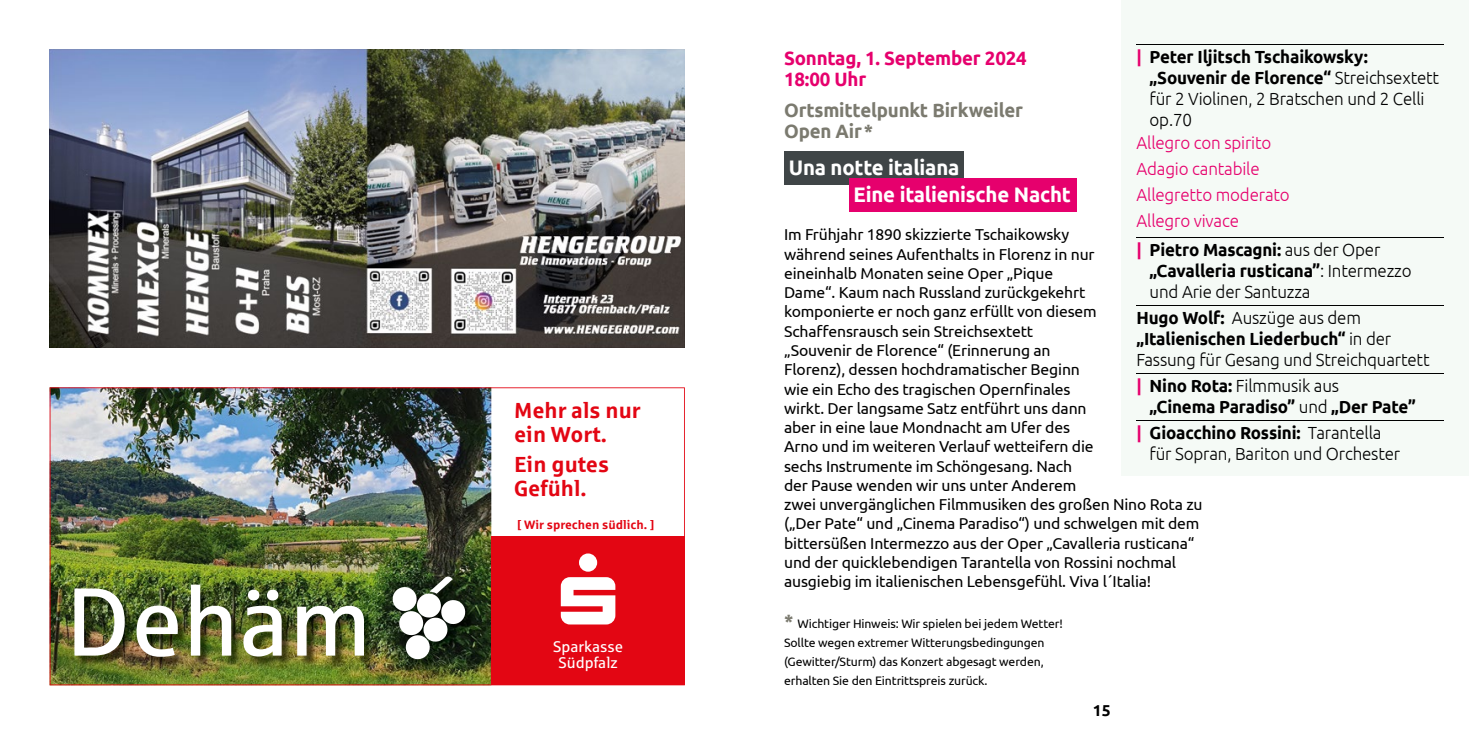
<style>
.page{position:relative;width:1469px;height:735px;background:#fff}
.page>*{position:absolute;margin:0;border:0;box-sizing:border-box;transform-origin:0 0}
.t1{font:700 21.88px/24.5px "Sparkasse Rg";color:#e30613}
.t2{font:700 21px/27.1px "Ubuntu";letter-spacing:-.01em;color:#fff}
.t3{font:700 19.25px/21px "Ubuntu";letter-spacing:-.01em;color:#7b7a6f}
.t4{font:700 19.25px/21px "Ubuntu";letter-spacing:-.01em;color:#e6006d}
.t5{font:300 17.5px/21px "Ubuntu";letter-spacing:-.01em;color:#000}
.t6{font:300 17.5px/25.9px "Ubuntu";letter-spacing:-.01em;color:#e6006d}
.t7{font:700 17.5px/21px "Ubuntu";letter-spacing:-.01em;color:#000}
.t8{font:15.75px/19.2px "Ubuntu";letter-spacing:-.01em;color:#000}
.t9{font:700 15.75px "Ubuntu";color:#000}
.t10{font:15.4px/16.1px "Sparkasse Rg";color:#fff;text-align:center}
.t11{font:12.25px/19.2px "Ubuntu";letter-spacing:-.01em;color:#000}
.t12{font:700 12.25px "Sparkasse Rg";color:#e30613}
.s1{font-weight:700;color:#e6006d}
.s2{font-weight:700}
.s3{color:#e6006d}
.s4{font-weight:300}
.s5{font-weight:700;font-size:19.25px;color:#7b7a6f}
</style>
<div class="page">
<div style="left:784px;top:151px;width:180px;height:33px;background:#3f4547"></div>
<div style="left:849px;top:178px;width:227px;height:33px;background:#e6006d"></div>
<div style="left:1121px;top:0;width:347px;height:475px;background:#f5faf6"></div>
<hr style="left:1136px;top:44px;width:308px;height:1px;background:#000">
<hr style="left:1136px;top:237px;width:308px;height:1px;background:#000">
<hr style="left:1136px;top:305px;width:308px;height:1px;background:#000">
<hr style="left:1136px;top:373px;width:308px;height:1px;background:#000">
<hr style="left:1136px;top:420px;width:308px;height:1px;background:#000">
<img style="left:50px;top:50px;width:635px;height:297px">
<img style="left:50px;top:387px;width:635px;height:298px">
<h1 class="t1" style="left:514px;top:397px;width:128px">Mehr als nur ein Wort.</h1>
<h1 class="t1" style="left:514px;top:451px;width:97px">Ein gutes<br>Gefühl.</h1>
<p class="t12" style="left:517px;top:516px;width:139px">[ Wir sprechen südlich. ]</p>
<p class="t10" style="left:553px;top:637px;width:71px">Sparkasse<br>Südpfalz</p>
<p class="t5" style="left:1149px;top:46px;width:291px;text-indent:-13px"><span class="s1">|</span> <span class="s2">Peter Iljitsch Tschaikowsky: „Souvenir de Florence“</span> Streichsextett für 2 Violinen, 2 Bratschen und 2 Celli op.70</p>
<p class="t6" style="left:1136px;top:129px;width:155px">Allegro con spirito<br>Adagio cantabile<br>Allegretto moderato<br>Allegro vivace</p>
<p class="t5" style="left:1149px;top:239px;width:263px;text-indent:-13px"><span class="s1">|</span> <span class="s2">Pietro Mascagni:</span> aus der Oper <span class="s2">„Cavalleria rusticana”</span>: Intermezzo und Arie der Santuzza</p>
<p class="t5" style="left:1136px;top:307px;width:294px"><span class="s2">Hugo Wolf:</span> Auszüge aus dem <span class="s2">„Italienischen Liederbuch“</span> in der<br>Fassung für Gesang und Streichquartett</p>
<p class="t7" style="left:1149px;top:375px;width:268px;text-indent:-13px"><span class="s3">|</span> Nino Rota: <span class="s4">Filmmusik aus<br></span>„Cinema Paradiso” <span class="s4">und</span> „Der Pate”</p>
<p class="t5" style="left:1149px;top:422px;width:252px;text-indent:-13px"><span class="s1">|</span> <span class="s2">Gioacchino Rossini:</span> Tarantella für Sopran, Bariton und Orchester</p>
<p class="t4" style="left:784px;top:47px;width:244px">Sonntag, 1. September 2024<br>18:00 Uhr</p>
<p class="t3" style="left:784px;top:99px;width:240px">Ortsmittelpunkt Birkweiler<br>Open Air*</p>
<h2 class="t2" style="left:853px;top:153px;width:224px;text-indent:-65px">Una notte italiana<br>Eine italienische Nacht<span class="s3">.</span></h2>
<p class="t8" style="left:784px;top:224px;width:420px">Im Frühjahr 1890 skizzierte Tschaikowsky<br>während seines Aufenthalts in Florenz in nur<br>eineinhalb Monaten seine Oper „Pique<br>Dame“. Kaum nach Russland zurückgekehrt<br>komponierte er noch ganz erfüllt von diesem Schaffensrausch sein Streichsextett<br>„Souvenir de Florence“ (Erinnerung an<br>Florenz), dessen hochdramatischer Beginn<br>wie ein Echo des tragischen Opernfinales<br>wirkt. Der langsame Satz entführt uns dann<br>aber in eine laue Mondnacht am Ufer des<br>Arno und im weiteren Verlauf wetteifern die<br>sechs Instrumente im Schöngesang. Nach<br>der Pause wenden wir uns unter Anderem<br>zwei unvergänglichen Filmmusiken des großen Nino Rota zu („Der Pate“ und „Cinema Paradiso“) und schwelgen mit dem bittersüßen Intermezzo aus der Oper „Cavalleria rusticana“ und der quicklebendigen Tarantella von Rossini nochmal ausgiebig im italienischen Lebensgefühl. Viva l´Italia!</p>
<p class="t11" style="left:784px;top:612px;width:280px"><span class="s5">*</span> Wichtiger Hinweis: Wir spielen bei jedem Wetter!<br>Sollte wegen extremer Witterungs bedingungen (Gewitter/Sturm) das Konzert abgesagt werden, erhalten Sie den Eintrittspreis zurück.</p>
<p class="t9" style="left:1092px;top:700px;width:19px">15</p>
</div>
